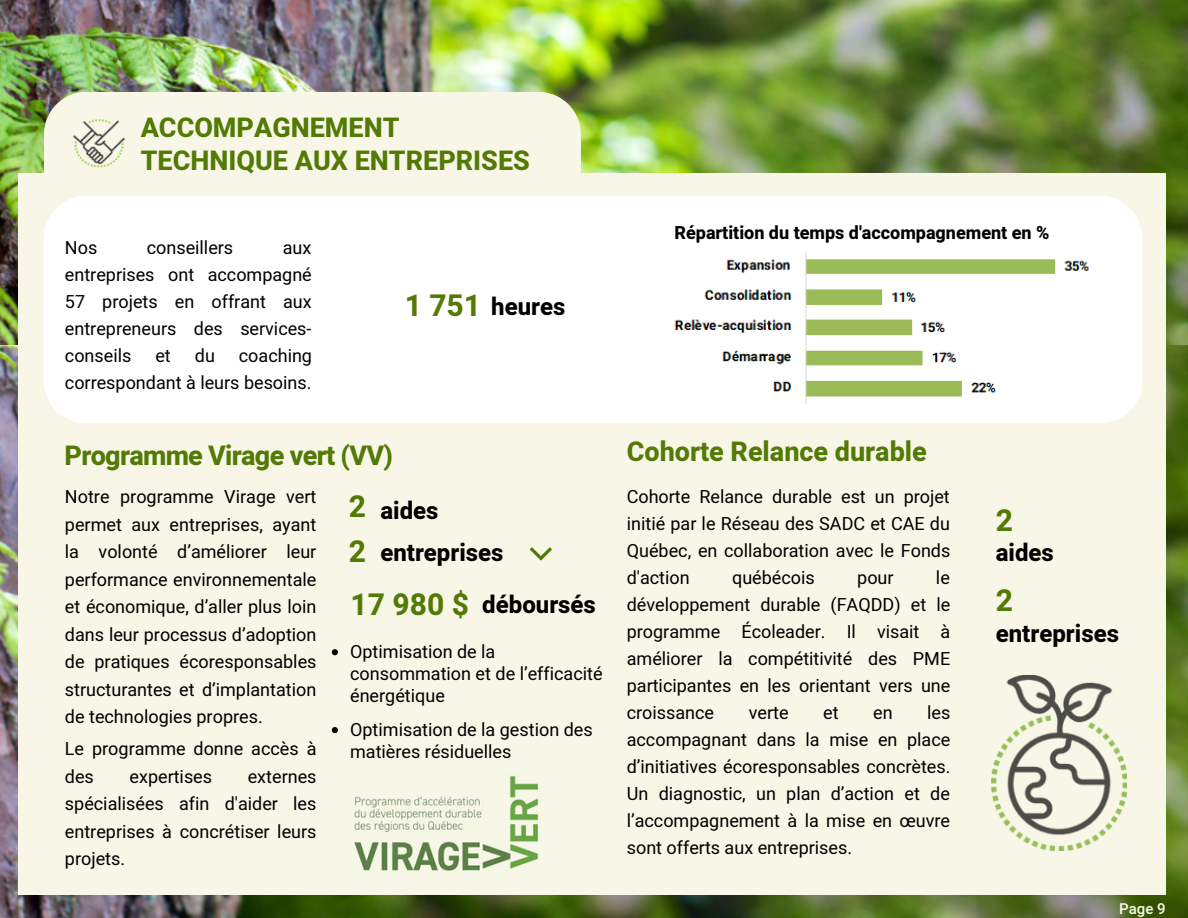
<style>
.page{position:relative;width:1188px;height:918px;background:#fff}
.page>*{position:absolute;margin:0;border:0;box-sizing:border-box;transform-origin:0 0}
.t1{font:700 30px "Heebo";color:#527a05}
.t2{font:800 27px "Heebo";color:#527a05}
.t3{font:800 27px "Heebo";letter-spacing:-.025em;color:#527a05}
.t4{font:800 24px "Heebo";color:#000}
.t5{font:18px/27px "Heebo";color:#000;text-align:justify}
.t6{font:800 18px "Heebo";color:#000}
.t7{font:500 15px "Heebo";color:#f8f6e7}
</style>
<div class="page">
<img style="left:0;top:0;width:1188px;height:345px">
<img style="left:0;top:345px;width:1188px;height:573px">
<div style="left:18px;top:173px;width:1147px;height:721px;background:#f8f6e7"></div>
<div style="left:44px;top:92px;width:537px;height:81px;background:#f8f6e7"></div>
<img style="left:354px;top:775px;width:185px;height:96px">
<img style="left:991px;top:675px;width:135px;height:176px">
<svg style="left:530px;top:547px;width:22px;height:14px"></svg>
<img style="left:73px;top:116px;width:53px;height:53px">
<div style="left:44px;top:196px;width:1098px;height:227px;background:#fff"></div>
<img style="left:599px;top:244px;width:497px;height:159px">
<svg style="left:332px;top:649px;width:6px;height:6px"></svg>
<svg style="left:332px;top:727px;width:6px;height:6px"></svg>
<p class="t2" style="left:141px;top:109px;width:260px">ACCOMPAGNEMENT</p>
<p class="t2" style="left:141px;top:141px;width:391px">TECHNIQUE AUX ENTREPRISES</p>
<p class="t5" style="left:65px;top:235px;width:34px">Nos</p>
<p class="t5" style="left:147px;top:235px;width:88px">conseillers</p>
<p class="t5" style="left:65px;top:235px;width:248px;text-indent:218px">aux entreprises ont accompagné 57 projets en offrant aux entrepreneurs des services&shy;conseils</p>
<p class="t5" style="left:65px;top:343px;width:249px;text-align:right">coaching<br>correspondant à leurs besoins.</p>
<p class="t5" style="left:155px;top:343px;width:17px">et</p>
<p class="t5" style="left:195px;top:343px;width:22px">du</p>
<p class="t1" style="left:405px;top:285px;width:78px">1 751</p>
<p class="t4" style="left:491px;top:290px;width:76px">heures</p>
<p class="t6" style="left:675px;top:220px;width:376px">Répartition du temps d'accompagnement en %</p>
<p class="t3" style="left:65px;top:437px;width:330px">Programme Virage vert (VV)</p>
<p class="t2" style="left:627px;top:432px;width:301px">Cohorte Relance durable</p>
<p class="t5" style="left:65px;top:484px;width:253px;line-height:27.5px">Notre programme Virage vert permet aux entreprises, ayant la volonté d’améliorer leur performance environnementale et économique, d’aller plus loin dans leur processus d’adoption de pratiques écoresponsables structurantes et d’implantation de technologies propres.</p>
<p class="t5" style="left:65px;top:736px;width:253px;line-height:27.5px">Le programme donne accès à des</p>
<p class="t5" style="left:130px;top:763px;width:84px">expertises</p>
<p class="t5" style="left:65px;top:763px;width:253px;line-height:27.5px;text-indent:183px">externes spécialisées afin d'aider les entreprises à concrétiser leurs projets.</p>
<p class="t1" style="left:349px;top:485px;width:19px">2</p>
<p class="t4" style="left:380px;top:494px;width:60px">aides</p>
<p class="t4" style="left:380px;top:536px;width:125px">entreprises</p>
<p class="t1" style="left:351px;top:584px;width:120px">17 980 $</p>
<p class="t4" style="left:482px;top:588px;width:115px">déboursés</p>
<p class="t1" style="left:349px;top:531px;width:19px">2</p>
<p class="t5" style="left:350px;top:641px;width:254px;line-height:21.9px;text-align:left">Optimisation de la consommation et de l’efficacité énergétique</p>
<p class="t5" style="left:350px;top:719px;width:244px;line-height:21.9px">Optimisation de la gestion des matières résiduelles</p>
<p class="t5" style="left:627px;top:484px;width:325px">Cohorte Relance durable est un projet initié par le Réseau des SADC et CAE du Québec, en collaboration avec le Fonds d'action</p>
<p class="t5" style="left:627px;top:565px;width:325px;text-indent:309px">le développement durable (FAQDD) et le programme Écoleader. Il visait à améliorer la compétitivité des PME participantes en les orientant vers une croissance</p>
<p class="t5" style="left:732px;top:565px;width:84px">québécois</p>
<p class="t5" style="left:857px;top:565px;width:38px">pour</p>
<p class="t5" style="left:627px;top:700px;width:325px;text-indent:300px">les accompagnant dans la mise en place d’initiatives écoresponsables concrètes.<br>Un diagnostic, un plan d’action et de l’accompagnement à la mise en œuvre sont offerts aux entreprises.</p>
<p class="t5" style="left:749px;top:700px;width:41px">verte</p>
<p class="t5" style="left:823px;top:700px;width:17px">et</p>
<p class="t5" style="left:873px;top:700px;width:21px">en</p>
<p class="t1" style="left:996px;top:499px;width:19px">2</p>
<p class="t4" style="left:996px;top:536px;width:60px">aides</p>
<p class="t1" style="left:996px;top:580px;width:19px">2</p>
<p class="t4" style="left:996px;top:617px;width:125px">entreprises</p>
<p class="t7" style="left:1119px;top:898px;width:48px">Page 9</p>
</div>
